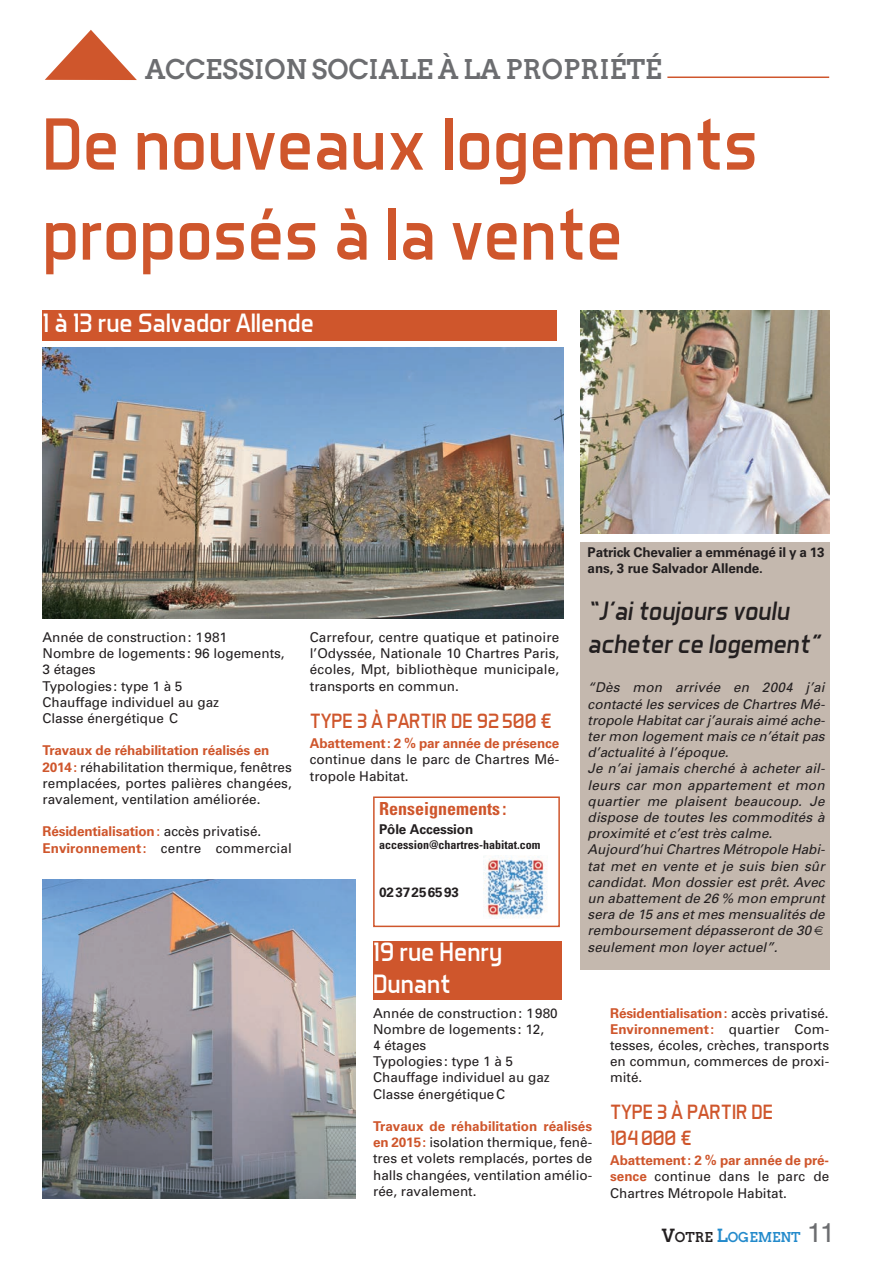
<style>
.page{position:relative;width:893px;height:1263px;background:#fff}
.page>*{position:absolute;margin:0;border:0;box-sizing:border-box;transform-origin:0 0}
.t1{font:75px/90px "Aero Matics";color:#cf562c}
.t2{font:27px/32.4px "Aero Matics";color:#fff}
.t3{font:italic 27px/32.4px "Aero Matics";color:#231f20}
.t4{font:700 27px "Twentytwelve Slab";color:#6c6d70}
.t5{font:21px/25.2px "Aero Matics";color:#cf562c}
.t6{font:700 condensed 18px "Univers";color:#cf562c}
.t7{font:13.5px/16.2px "Univers";color:#231f20}
.t8{font:italic 13.5px/16.2px "Univers";color:#231f20}
.t9{font:700 13.5px/16.2px "Univers";letter-spacing:-.01em;color:#cf562c}
.t10{font:700 13.5px/16.2px "Univers";letter-spacing:-.01em;color:#231f20}
.t11{font:700 13.5px "Twentytwelve Slab";color:#238acb}
.t12{font:700 condensed 12px "Univers";color:#231f20}
.s1{font-weight:700;color:#cf562c}
.s2{font-weight:400}
.s3{font-weight:400;color:#231f20}
.s4{font-size:18px;color:#231f20}
.s5{color:#231f20}
.s6{font-size:18px}
.s7{font-family:"Helvetica";font-weight:400;font-size:27px;color:#6c6d70}
</style>
<div class="page">
<hr style="left:667px;top:77px;width:162px;height:1px;background:#cf562c">
<svg style="left:45px;top:30px;width:92px;height:50px"></svg>
<img style="left:581px;top:310px;width:248px;height:224px">
<div style="left:580px;top:542px;width:249px;height:427px;background:#c4b8ae"></div>
<img style="left:43px;top:879px;width:312px;height:320px">
<div style="left:43px;top:310px;width:514px;height:30px;background:#cf562c"></div>
<div style="left:373px;top:941px;width:189px;height:58px;background:#cf562c"></div>
<img style="left:43px;top:348px;width:521px;height:271px">
<div style="left:373px;top:796px;width:187px;height:131px;border:2px solid #cf562c"></div>
<img style="left:484px;top:855px;width:63px;height:63px">
<h2 class="t4" style="left:145px;top:54px;width:518px">ACCESSION SOCIALE À LA PROPRIÉTÉ</h2>
<h1 class="t1" style="left:43px;top:106px;width:717px">De nouveaux logements proposés à la vente</h1>
<h2 class="t2" style="left:43px;top:309px;width:273px">1 à 13 rue Salvador Allende</h2>
<p class="t7" style="left:43px;top:630px;width:244px">Année de construction: 1981<br>Nombre de logements: 96 logements,<br>3 étages<br>Typologies: type 1 à 5<br>Chauffage individuel au gaz<br>Classe énergétique C</p>
<p class="t7" style="left:43px;top:744px;width:251px"><span class="s1">Travaux de réhabilitation réalisés en 2014:</span> réhabilitation thermique, fenêtres remplacées, portes palières changées, ravalement, ventilation améliorée.</p>
<p class="t9" style="left:43px;top:825px;width:251px">Résidentialisation<span class="s2">:</span> <span class="s3">accès privatisé.<br></span>Environnement: <span class="s3">centre commercial</span></p>
<p class="t10" style="left:588px;top:545px;width:239px">Patrick Chevalier a emménagé il y a 13 ans, 3 rue Salvador Allende.</p>
<h2 class="t3" style="left:588px;top:595px;width:234px">“J’ai toujours voulu acheter ce logement”</h2>
<p class="t8" style="left:588px;top:681px;width:241px">“Dès mon arrivée en 2004 j ’ai contacté les services de Chartres Mé&shy;tropole Habitatcar j ’aurais aimé ache&shy;ter mon logement mais ce n’était pas d’actualité à l’époque.<br>Je n’ai jamais cherché à acheter ail&shy;leurs car mon appartement et mon quartier me plaisent beaucoup. Je dispose de toutes les commodités à proximité et c’est très calme.<br>Aujourd’huiChartres Métropole Habi&shy;tat met en vente et je suis bien sûr candidat. Mon dossier est prêt. Avec un abattementde 26 % mon emprunt sera de 15 ans etmes mensualités de remboursementdépasserontde 30 seulement mon loyer actuel”.</p>
<p class="t7" style="left:310px;top:630px;width:251px;text-align:justify">Carrefour, centre quatique et patinoire l’Odyssée, Nationale 10 Chartres Paris, écoles, Mpt, bibliothèque municipale, transports en commun.</p>
<h3 class="t5" style="left:310px;top:710px;width:243px">TYPE 3 À PARTIR DE 92 500 €</h3>
<p class="t9" style="left:310px;top:736px;width:251px">Abattement: 2 % par année de présence</p>
<p class="t7" style="left:310px;top:753px;width:251px">continue dans le parc de Chartres Mé&shy;tropole Habitat.</p>
<h3 class="t6" style="left:379px;top:802px;width:129px">Renseignements :</h3>
<p class="t10" style="left:379px;top:822px;width:96px">Pôle Accession</p>
<p class="t12" style="left:379px;top:840px;width:163px">accession@chartres-habitat.com</p>
<p class="t10" style="left:379px;top:885px;width:81px">0237256593</p>
<h2 class="t2" style="left:373px;top:938px;width:131px">19 rue Henry<br>Dunant</h2>
<p class="t7" style="left:373px;top:1006px;width:186px">Année de construction: 1980<br>Nombre de logements: 12,<br>4 étages<br>Typologies: type 1 à 5<br>Chauffage individuel au gaz<br>Classe énergétiqueC</p>
<p class="t7" style="left:373px;top:1119px;width:221px;text-align:justify"><span class="s1">Travaux de réhabilitation réalisés en 2015:</span> isolation thermique, fenê&shy;tres et volets remplacés, portes de halls changées, ventilation amélio&shy;rée, ravalement.</p>
<p class="t7" style="left:610px;top:1006px;width:221px;text-align:justify"><span class="s1">Résidentialisation:</span> accès privatisé.<br><span class="s1">Environnement:</span> quartier Com&shy;tesses, écoles, crèches, transports en commun, commerces de proxi&shy;mité.</p>
<h3 class="t5" style="left:610px;top:1102px;width:164px">TYPE 3 À PARTIR DE<br>104 000 €</h3>
<p class="t7" style="left:610px;top:1153px;width:221px;text-align:justify"><span class="s1">Abattement: 2 % par année de pré&shy;sence</span> continue dans le parc de Chartres Métropole Habitat.</p>
<p class="t11" style="left:662px;top:1229px;width:175px"><span class="s4">V</span><span class="s5">OTRE</span> <span class="s6">L</span>OGEMENT <span class="s7">11</span></p>
</div>
